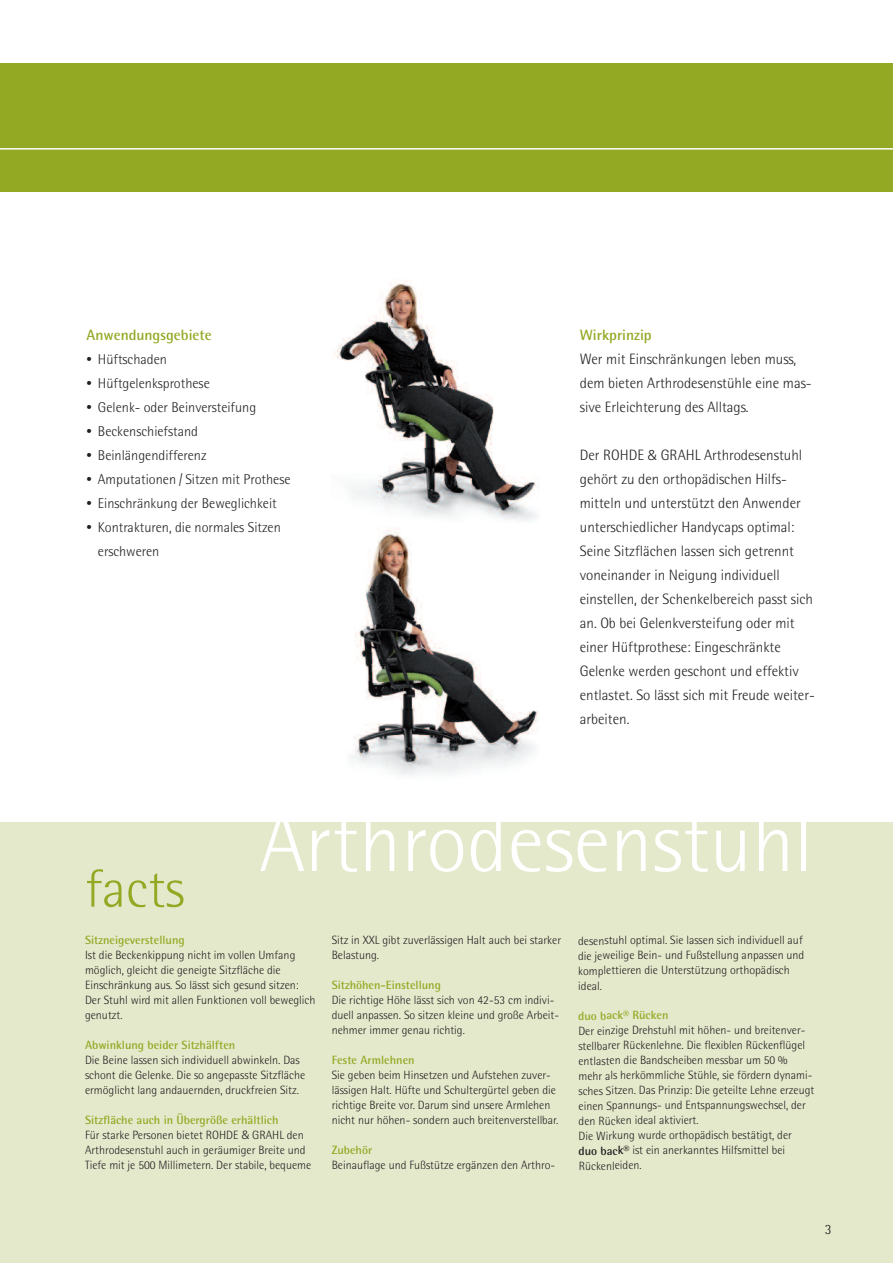
<style>
.page{position:relative;width:893px;height:1263px;background:#fff}
.page>*{position:absolute;margin:0;border:0;box-sizing:border-box;transform-origin:0 0}
.t1{font:300 84.6px "Agfa Rotis Semisans";color:#fff}
.t2{font:300 54px "Agfa Rotis Semisans";color:#93a924}
.t3{font:300 15px/24px "Agfa Rotis Semisans";color:#231f20}
.t4{font:700 15px "Agfa Rotis Semisans";color:#93a924}
.t5{font:300 14.25px/24px "Agfa Rotis Semisans";color:#231f20}
.t6{font:300 12px/15px "Agfa Rotis Semisans";color:#231f20}
.t7{font:700 12px "Agfa Rotis Semisans";color:#93a924}
.s1{font-size:11.25px}
.s2{font-family:"Frutiger";font-size:14.25px}
.s3{font-weight:700;color:#93a924}
.s4{font-family:"Frutiger"}
.s5{font-weight:700}
</style>
<div class="page">
<div style="left:0;top:822px;width:893px;height:441px;background:#e5e9cc"></div>
<img style="left:334px;top:282px;width:205px;height:238px">
<div style="left:0;top:64px;width:893px;height:85px;background:#93a924"></div>
<div style="left:0;top:149px;width:893px;height:42px;background:#93a924"></div>
<hr style="left:0;top:148px;width:893px;height:2px;background:#fff">
<img style="left:351px;top:528px;width:188px;height:247px">
<p class="t4" style="left:87px;top:329px;width:127px">Anwendungsgebiete</p>
<p class="t5" style="left:87px;top:348px;width:82px"><span class="s1">•</span> Hüftschaden</p>
<p class="t5" style="left:87px;top:372px;width:125px"><span class="s1">•</span> Hüftgelenksprothese</p>
<p class="t5" style="left:87px;top:396px;width:171px"><span class="s1">•</span> Gelenk- oder Beinversteifung</p>
<p class="t5" style="left:87px;top:420px;width:113px"><span class="s1">•</span> Beckenschiefstand</p>
<p class="t5" style="left:87px;top:444px;width:122px"><span class="s1">•</span> Beinlängendifferenz</p>
<p class="t5" style="left:87px;top:468px;width:206px"><span class="s1">•</span> Amputationen / Sitzen mit Prothese</p>
<p class="t5" style="left:87px;top:492px;width:192px"><span class="s1">•</span> Einschränkung der Beweglichkeit</p>
<p class="t5" style="left:98px;top:516px;width:184px;text-indent:-11px"><span class="s1">•</span> Kontrakturen, die normales Sitzen erschweren</p>
<p class="t4" style="left:580px;top:329px;width:73px">Wirkprinzip</p>
<p class="t3" style="left:580px;top:348px;width:233px">Wer mit Einschränkungen leben muss, dem bieten Arthrodesenstühle eine mas&shy;sive Erleichterung des Alltags.</p>
<p class="t3" style="left:580px;top:444px;width:237px">Der ROHDE <span class="s2">&amp;</span> GRAHL Arthrodesenstuhl gehört zu den orthopädischen Hilfs&shy;mitteln und unterstützt den Anwender unterschiedlicher Handycaps optimal:<br>Seine Sitzflächen lassen sich getrennt voneinander in Neigung individuell einstellen, der Schenkelbereich passt sich an. Ob bei Gelenkversteifung oder mit einer Hüftprothese: Eingeschränkte Gelenke werden geschont und effektiv entlastet. So lässt sich mit Freude weiter&shy;arbeiten.</p>
<h1 class="t1" style="left:260px;top:813px;width:555px">Arthrodesenstuhl</h1>
<h2 class="t2" style="left:85px;top:869px;width:101px">facts</h2>
<p class="t7" style="left:85px;top:936px;width:101px">Sitzneigeverstellung</p>
<p class="t6" style="left:85px;top:949px;width:232px">Ist die Beckenkippung nicht im vollen Umfang möglich, gleicht die geneigte Sitzfläche die Einschränkung aus. So lässt sich gesund sitzen:<br>Der Stuhl wird mit allen Funktionen voll beweglich genutzt.</p>
<p class="t7" style="left:85px;top:1041px;width:152px">Abwinklung beider Sitzhälften</p>
<p class="t6" style="left:85px;top:1054px;width:222px">Die Beine lassen sich individuell abwinkeln. Das schont die Gelenke. Die so angepasste Sitzfläche ermöglicht lang andauernden, druckfreien Sitz.</p>
<p class="t6" style="left:85px;top:1114px;width:228px"><span class="s3">Sitzfläche auch in Übergröße erhältlich<br></span>Für starke Personen bietet ROHDE <span class="s4">&amp;</span> GRAHL den Arthrodesenstuhl auch in geräumiger Breite und Tiefe mit je 500 Millimetern. Der stabile, bequeme</p>
<p class="t6" style="left:578px;top:934px;width:228px">desenstuhl optimal. Sie lassen sich individuell auf die jeweilige Bein- und Fußstellung anpassen und komplettieren die Unterstützung orthopädisch ideal.</p>
<p class="t7" style="left:578px;top:1011px;width:92px">duo back® Rücken</p>
<p class="t6" style="left:578px;top:1024px;width:238px">Der einzige Drehstuhl mit höhen- und breitenver&shy;stellbarer Rückenlehne. Die flexiblen Rückenflügel entlasten die Bandscheiben messbar um 50 %<br>mehr als herkömmliche Stühle, sie fördern dynami&shy;sches Sitzen. Das Prinzip: Die geteilte Lehne erzeugt einen Spannungs- und Entspannungswechsel, der den Rücken ideal aktiviert.<br>Die Wirkung wurde orthopädisch bestätigt, der<br><span class="s5">duo back®</span> ist ein anerkanntes Hilfsmittel bei Rückenleiden.</p>
<p class="t6" style="left:332px;top:934px;width:231px">Sitz in XXL gibt zuverlässigen Halt auch bei starker<br>Belastung.</p>
<p class="t7" style="left:332px;top:981px;width:111px">Sitzhöhen-Einstellung</p>
<p class="t6" style="left:332px;top:994px;width:229px">Die richtige Höhe lässt sich von 42-53 cm indivi&shy;duell anpassen. So sitzen kleine und große Arbeit&shy;nehmer immer genau richtig.</p>
<p class="t7" style="left:332px;top:1056px;width:85px">Feste Armlehnen</p>
<p class="t6" style="left:332px;top:1069px;width:228px">Sie geben beim Hinsetzen und Aufstehen zuver&shy;lässigen Halt. Hüfte und Schultergürtel geben die richtige Breite vor. Darum sind unsere Armlehen nicht nur höhen- sondern auch breitenverstellbar.</p>
<p class="t7" style="left:332px;top:1146px;width:42px">Zubehör</p>
<p class="t6" style="left:332px;top:1159px;width:225px">Beinauflage und Fußstütze ergänzen den Arthro-</p>
<p class="t5" style="left:825px;top:1218px;width:8px">3</p>
</div>
